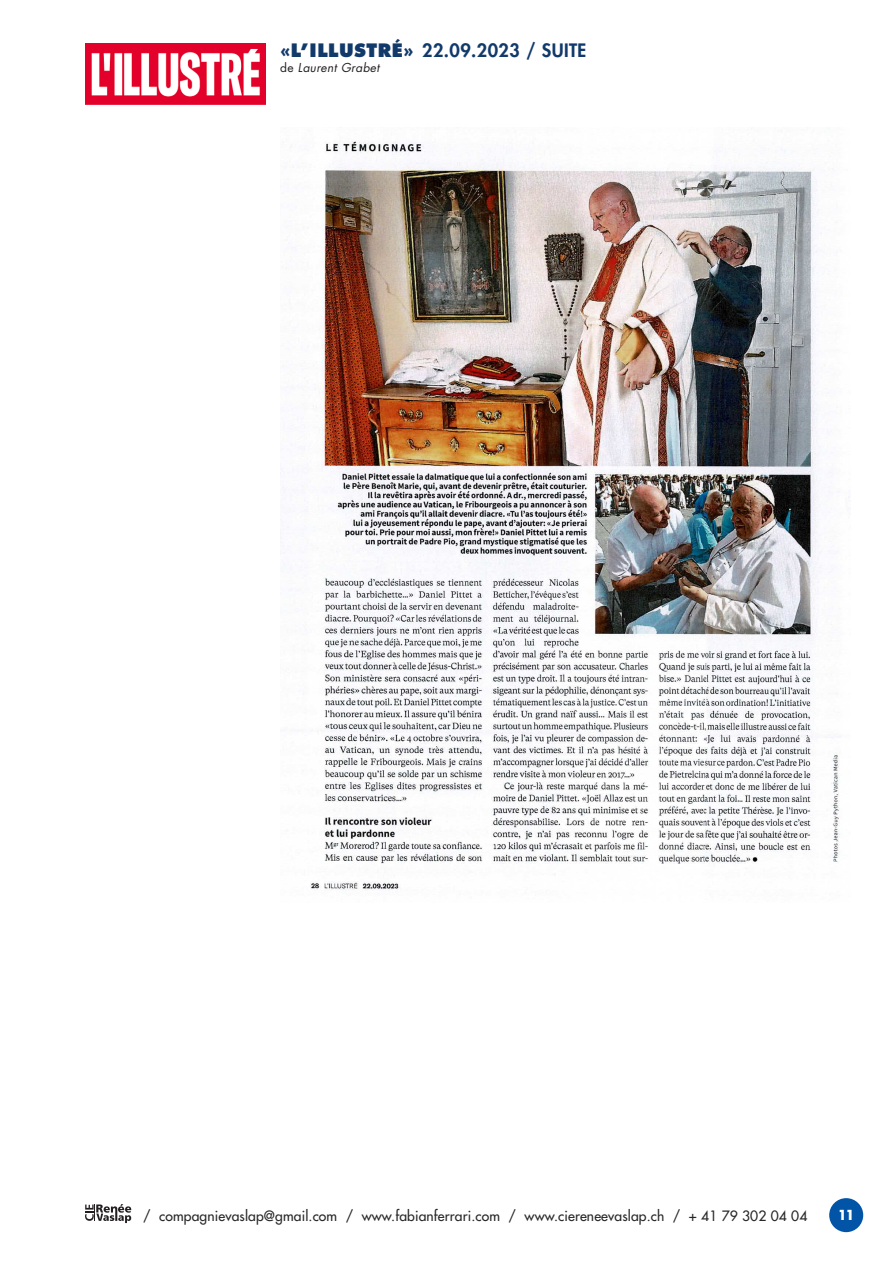
<style>
.page{position:relative;width:893px;height:1263px;background:#fff}
.page>*{position:absolute;margin:0;border:0;box-sizing:border-box;transform-origin:0 0}
.t1{font:800 18px "Futura CE";letter-spacing:.025em;color:#113a6b}
.t2{font:500 13.8px "Futura Std";letter-spacing:.01em;color:#000}
.t3{font:700 13.5px "Futura";color:#fff}
.t4{font:italic 12px "Futura";letter-spacing:.025em;color:#231f20}
.s1{font-style:inherit}
.s2{font-style:normal}
</style>
<div class="page">
<img style="left:85px;top:44px;width:180px;height:61px">
<svg style="left:85px;top:1204px;width:46px;height:19px"></svg>
<div style="left:829px;top:1198px;width:34px;height:34px;background:#0154a6;border-radius:50%"></div>
<img style="left:280px;top:128px;width:569px;height:762px">
<h1 class="t1" style="left:280px;top:37px;width:308px"><span class="s1">«L’ILLUSTRÉ»</span> 22.09.2023 / SUITE</h1>
<p class="t4" style="left:280px;top:60px;width:101px"><span class="s2">de</span> Laurent Grabet</p>
<p class="t2" style="left:143px;top:1207px;width:666px">/ compagnievaslap@gmail.com / www.fabianferrari.com / www.ciereneevaslap.ch / + 41 79 302 04 04</p>
<p class="t3" style="left:838px;top:1205px;width:18px">11</p>
</div>
